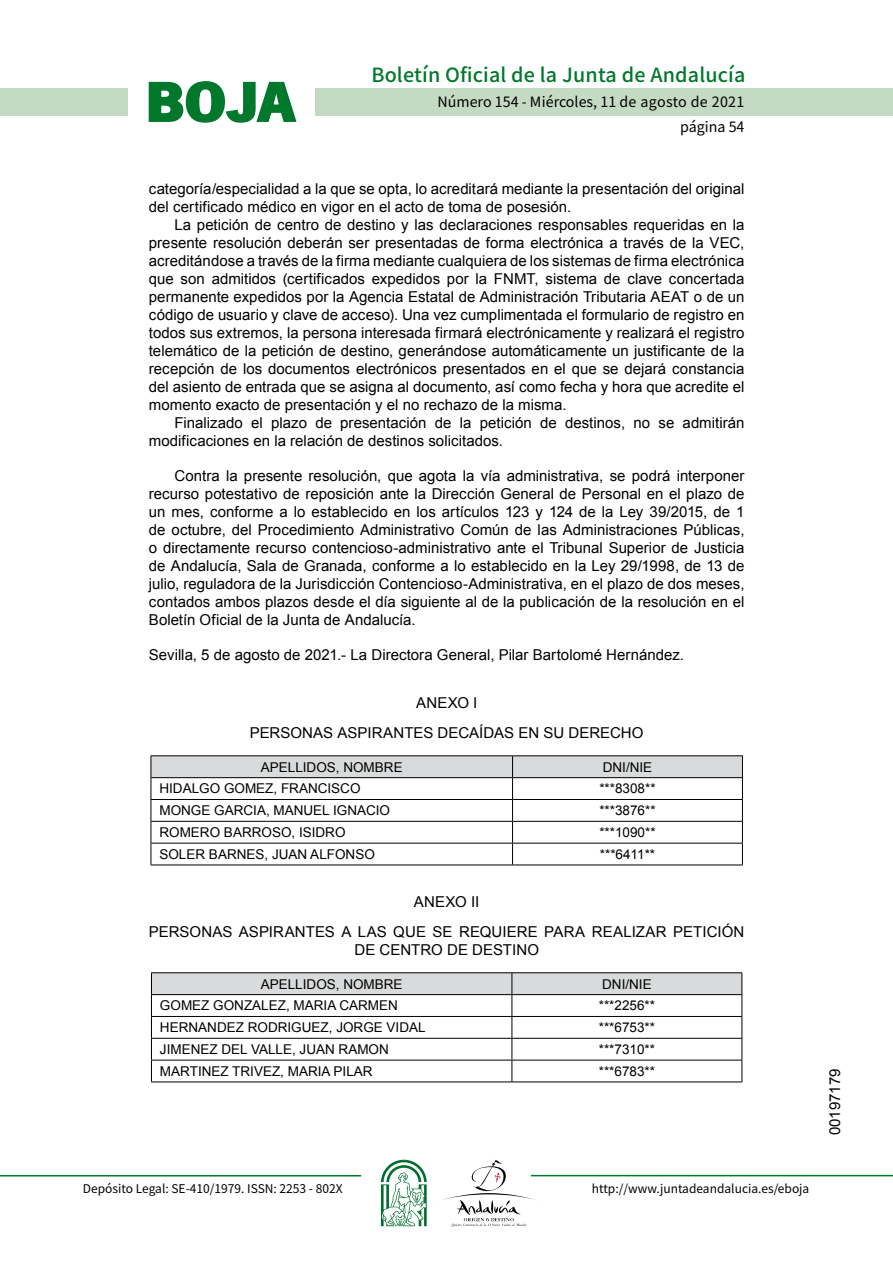
<style>
.page{position:relative;width:893px;height:1263px;background:#fff}
.page>*{position:absolute;margin:0;border:0;box-sizing:border-box;transform-origin:0 0}
.t1{font:700 57.75px "News Got T";color:#00782c;scale:1.14 1}
.t2{font:500 19.5px "Noto Sans HK";letter-spacing:.01em;color:#00782c}
.t3{font:15px/18px "Arial";color:#000}
.t4{font:14.25px/24.5px "Noto Sans HK";color:#000;text-align:right}
.t5{font:13.5px "Arial";color:#000}
.t6{font:12px "Noto Sans HK";color:#000}
</style>
<div class="page">
<div style="left:315px;top:88px;width:577px;height:28px;background:#c5dac3"></div>
<div style="left:0;top:88px;width:128px;height:28px;background:#c5dac3"></div>
<hr style="left:0;top:1175px;width:361px;height:2px;background:#00782c">
<hr style="left:531px;top:1175px;width:361px;height:1px;background:#00782c">
<svg style="left:148px;top:81px;width:149px;height:42px"></svg>
<svg style="left:442px;top:1160px;width:100px;height:67px"></svg>
<svg style="left:381px;top:1160px;width:45px;height:66px"></svg>
<hr style="left:150px;top:755px;width:362px;height:1px;background:#000">
<hr style="left:512px;top:755px;width:230px;height:1px;background:#000">
<svg style="left:150px;top:756px;width:593px;height:109px"></svg>
<hr style="left:150px;top:865px;width:362px;height:1px;background:#000">
<hr style="left:512px;top:865px;width:230px;height:1px;background:#000">
<hr style="left:151px;top:972px;width:361px;height:1px;background:#000">
<hr style="left:512px;top:972px;width:230px;height:1px;background:#000">
<svg style="left:151px;top:973px;width:591px;height:109px"></svg>
<hr style="left:151px;top:1082px;width:361px;height:1px;background:#000">
<hr style="left:512px;top:1082px;width:230px;height:1px;background:#000">
<h1 class="t1" style="left:145px;top:68px;width:133px">BOJA</h1>
<h2 class="t2" style="left:371px;top:64px;width:375px">Boletín Oficial de la Junta de Andalucía</h2>
<p class="t4" style="left:437px;top:90px;width:308px">Número 154 - Miércoles, 11 de agosto de 2021 página 54</p>
<p class="t3" style="left:149px;top:180px;width:597px">categoría/especialidad a la que se opta, lo acreditará mediante la presentación del original del certificado médico en vigor en el acto de toma de posesión.</p>
<p class="t3" style="left:149px;top:216px;width:597px;text-align:justify;text-indent:26px">La petición de centro de destino y las declaraciones responsables requeridas en la presente resolución deberán ser presentadas de forma electrónica a través de la VEC, acreditándose a través de la firma mediante cualquiera de los sistemas de firma electrónica que son admitidos (certificados expedidos por la FNMT, sistema de clave concertada permanente expedidos por la Agencia Estatal de Administración Tributaria AEAT o de un código de usuario y clave de acceso). Una vez cumplimentada el formulario de registro en todos sus extremos, la persona interesada firmará electrónicamente y realizará el registro telemático de la petición de destino, generándose automáticamente un justificante de la recepción de los documentos electrónicos presentados en el que se dejará constancia del asiento de entrada que se asigna al documento, así como fecha y hora que acredite el momento exacto de presentación y el no rechazo de la misma.</p>
<p class="t3" style="left:149px;top:414px;width:597px;text-indent:26px">Finalizado el plazo de presentación de la petición de destinos, no se admitirán modificaciones en la relación de destinos solicitados.</p>
<p class="t3" style="left:149px;top:467px;width:597px;text-align:justify;text-indent:26px">Contra la presente resolución, que agota la vía administrativa, se podrá interponer recurso potestativo de reposición ante la Dirección General de Personal en el plazo de un mes, conforme a lo establecido en los artículos 123 y 124 de la Ley 39/2015, de 1 de octubre, del Procedimiento Administrativo Común de las Administraciones Públicas, o directamente recurso contencioso-administrativo ante el Tribunal Superior de Justicia de Andalucía, Sala de Granada, conforme a lo establecido en la Ley 29/1998, de 13 de julio, reguladora de la Jurisdicción Contencioso-Administrativa, en el plazo de dos meses, contados ambos plazos desde el día siguiente al de la publicación de la resolución en el Boletín Oficial de la Junta de Andalucía.</p>
<p class="t3" style="left:149px;top:646px;width:536px">Sevilla, 5 de agosto de 2021.- La Directora General, Pilar Bartolomé Hernández.</p>
<p class="t3" style="left:250px;top:687px;width:395px;line-height:30.8px;text-align:center">ANEXO I<br>PERSONAS ASPIRANTES DECAÍDAS EN SU DERECHO</p>
<p class="t5" style="left:261px;top:758px;width:143px">APELLIDOS, NOMBRE</p>
<p class="t5" style="left:602px;top:758px;width:51px">DNI/NIE</p>
<p class="t5" style="left:159px;top:780px;width:203px">HIDALGO GOMEZ, FRANCISCO</p>
<p class="t5" style="left:599px;top:780px;width:58px">***8308**</p>
<p class="t5" style="left:159px;top:802px;width:232px">MONGE GARCIA, MANUEL IGNACIO</p>
<p class="t5" style="left:599px;top:802px;width:58px">***3876**</p>
<p class="t5" style="left:159px;top:824px;width:188px">ROMERO BARROSO, ISIDRO</p>
<p class="t5" style="left:599px;top:824px;width:58px">***1090**</p>
<p class="t5" style="left:159px;top:845px;width:217px">SOLER BARNES, JUAN ALFONSO</p>
<p class="t5" style="left:600px;top:845px;width:57px">***6411**</p>
<p class="t3" style="left:149px;top:886px;width:597px;line-height:30.8px;text-align:center">ANEXO II<br>PERSONAS ASPIRANTES A LAS QUE SE REQUIERE PARA REALIZAR PETICIÓN</p>
<p class="t3" style="left:354px;top:941px;width:186px">DE CENTRO DE DESTINO</p>
<p class="t5" style="left:261px;top:975px;width:143px">APELLIDOS, NOMBRE</p>
<p class="t5" style="left:602px;top:975px;width:51px">DNI/NIE</p>
<p class="t5" style="left:160px;top:997px;width:239px">GOMEZ GONZALEZ, MARIA CARMEN</p>
<p class="t5" style="left:598px;top:997px;width:58px">***2256**</p>
<p class="t5" style="left:160px;top:1019px;width:267px">HERNANDEZ RODRIGUEZ, JORGE VIDAL</p>
<p class="t5" style="left:598px;top:1019px;width:58px">***6753**</p>
<p class="t5" style="left:160px;top:1041px;width:230px">JIMENEZ DEL VALLE, JUAN RAMON</p>
<p class="t5" style="left:598px;top:1041px;width:58px">***7310**</p>
<p class="t5" style="left:160px;top:1062px;width:214px">MARTINEZ TRIVEZ, MARIA PILAR</p>
<p class="t5" style="left:598px;top:1062px;width:58px">***6783**</p>
<p class="t3" style="left:826px;top:1135px;width:68px;rotate:-90deg">00197179</p>
<p class="t6" style="left:83px;top:1181px;width:261px">Depósito Legal: SE-410/1979. ISSN: 2253 - 802X</p>
<p class="t6" style="left:592px;top:1181px;width:219px">http://www.juntadeandalucia.es/eboja</p>
</div>
